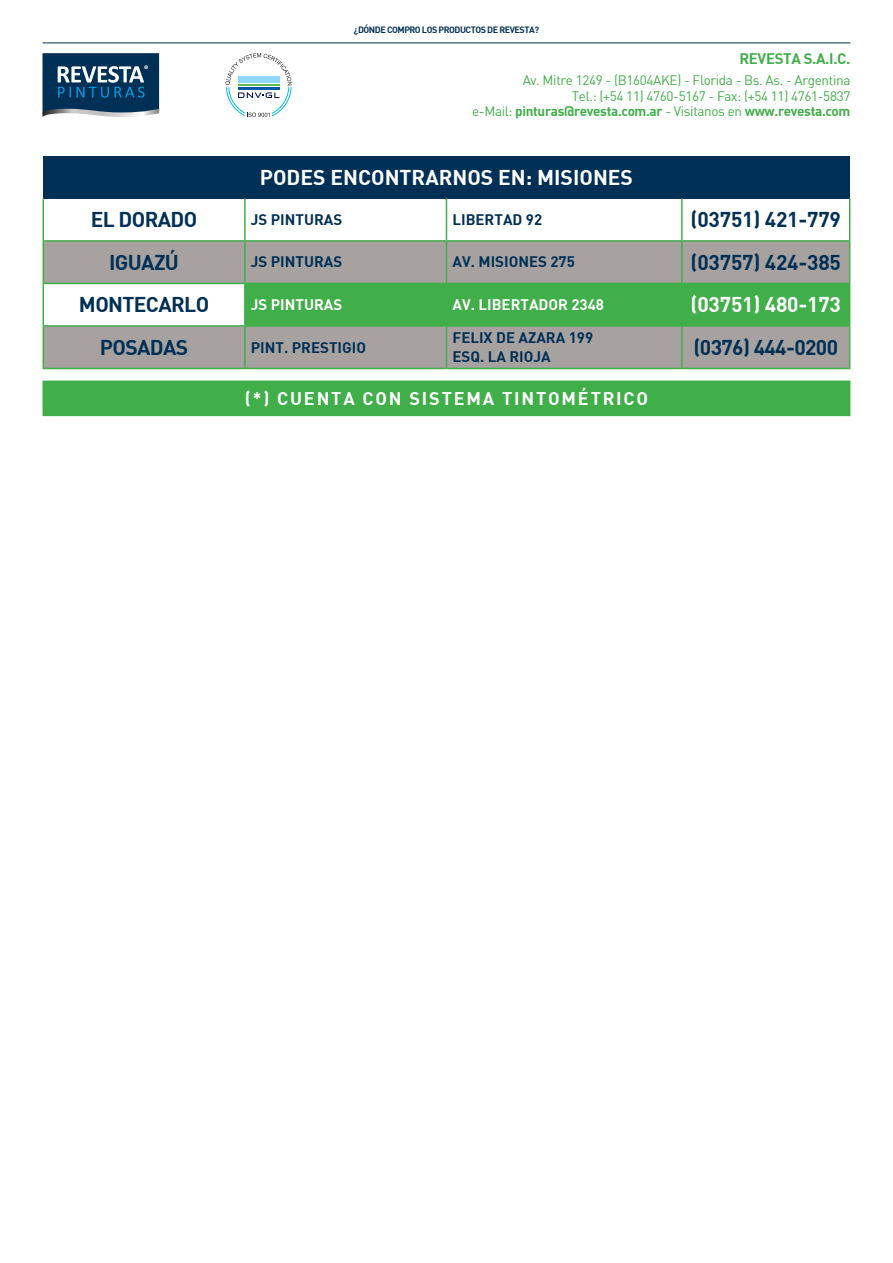
<style>
.page{position:relative;width:893px;height:1263px;background:#fff}
.page>*{position:absolute;margin:0;border:0;box-sizing:border-box;transform-origin:0 0}
.Estilo_de_párrafo_1{font:700 21px "DI Nbek";letter-spacing:-.03em;color:#003056}
.Estilo_de_párrafo_1-2{font:700 21px "DI Nbek";color:#fff}
.TELEFONO{font:700 21px "DI Nbek";letter-spacing:-.01em;color:#003056}
.TELEFONO-2{font:700 21px "DI Nbek";letter-spacing:-.01em;color:#fff}
.TELEFONO-3{font:700 21px "DI Nbek";letter-spacing:-.03em;color:#003056}
.TELEFONO-4{font:700 18px "DI Nbek";letter-spacing:.1em;color:#fff}
.PLANILLA_BASE{font:700 15px "DI Nbek";color:#003056}
.PLANILLA_BASE-2{font:700 15px "DI Nbek";color:#fff}
.t1{font:700 15px "DI Nbek";letter-spacing:-.025em;color:#40ae49}
.t2{font:13.5px/16.5px "DIN Bek";letter-spacing:-.025em;color:#40ae49;text-align:right}
.t3{font:700 13.5px "DI Nbek";letter-spacing:-.025em;color:#40ae49}
.t4{font:700 9px "DI Nbek";letter-spacing:-.05em;color:#003056}
.s1{font-family:"DIN Bek";font-weight:400}
</style>
<div class="page">
<svg style="left:226px;top:53px;width:66px;height:64px"></svg>
<svg style="left:43px;top:53px;width:116px;height:64px;background:#2d5776"></svg>
<hr style="left:43px;top:43px;width:807px;height:1px;background:#003056">
<div style="left:43px;top:156px;width:807px;height:42px;background:#003056"></div>
<svg style="left:44px;top:242px;width:805px;height:126px;background:#afaca9"></svg>
<div style="left:246px;top:284px;width:603px;height:41px;background:#40ae49"></div>
<hr style="left:43px;top:198px;width:1px;height:42px;background:#40ae49">
<hr style="left:244px;top:198px;width:2px;height:42px;background:#40ae49">
<hr style="left:446px;top:198px;width:1px;height:42px;background:#40ae49">
<hr style="left:681px;top:198px;width:2px;height:42px;background:#40ae49">
<hr style="left:849px;top:198px;width:1px;height:42px;background:#40ae49">
<hr style="left:43px;top:240px;width:202px;height:2px;background:#40ae49">
<hr style="left:43px;top:242px;width:1px;height:41px;background:#40ae49">
<hr style="left:245px;top:240px;width:201px;height:2px;background:#40ae49">
<hr style="left:244px;top:242px;width:2px;height:41px;background:#40ae49">
<hr style="left:446px;top:240px;width:236px;height:2px;background:#40ae49">
<hr style="left:446px;top:242px;width:1px;height:41px;background:#40ae49">
<hr style="left:682px;top:240px;width:168px;height:2px;background:#40ae49">
<hr style="left:681px;top:242px;width:2px;height:41px;background:#40ae49">
<hr style="left:849px;top:242px;width:1px;height:41px;background:#40ae49">
<hr style="left:43px;top:283px;width:202px;height:1px;background:#40ae49">
<hr style="left:43px;top:284px;width:1px;height:41px;background:#40ae49">
<hr style="left:245px;top:283px;width:201px;height:1px;background:#40ae49">
<hr style="left:244px;top:284px;width:2px;height:41px;background:#40ae49">
<hr style="left:446px;top:283px;width:236px;height:1px;background:#40ae49">
<hr style="left:446px;top:284px;width:1px;height:41px;background:#40ae49">
<hr style="left:682px;top:283px;width:168px;height:1px;background:#40ae49">
<hr style="left:681px;top:284px;width:2px;height:41px;background:#40ae49">
<hr style="left:849px;top:284px;width:1px;height:41px;background:#40ae49">
<hr style="left:43px;top:325px;width:202px;height:2px;background:#40ae49">
<hr style="left:43px;top:327px;width:1px;height:41px;background:#40ae49">
<hr style="left:245px;top:325px;width:201px;height:2px;background:#40ae49">
<hr style="left:244px;top:327px;width:2px;height:41px;background:#40ae49">
<hr style="left:446px;top:325px;width:236px;height:2px;background:#40ae49">
<hr style="left:446px;top:327px;width:1px;height:41px;background:#40ae49">
<hr style="left:682px;top:325px;width:168px;height:2px;background:#40ae49">
<hr style="left:681px;top:327px;width:2px;height:41px;background:#40ae49">
<hr style="left:849px;top:327px;width:1px;height:41px;background:#40ae49">
<hr style="left:43px;top:368px;width:202px;height:1px;background:#40ae49">
<hr style="left:245px;top:368px;width:201px;height:1px;background:#40ae49">
<hr style="left:446px;top:368px;width:236px;height:1px;background:#40ae49">
<hr style="left:682px;top:368px;width:168px;height:1px;background:#40ae49">
<div style="left:43px;top:381px;width:807px;height:34px;background:#40ae49"></div>
<hr style="left:43px;top:415px;width:807px;height:1px;background:#40ae49">
<p class="t4" style="left:354px;top:24px;width:187px">¿DÓNDE COMPRO LOS PRODUCTOS DE REVESTA?</p>
<p class="t1" style="left:739px;top:49px;width:112px">REVESTA S.A.I.C.</p>
<p class="t2" style="left:523px;top:71px;width:329px">Av. Mitre 1249 - (B1604AKE) - Florida - Bs. As. - Argentina<br>Tel.: (+54 11) 4760-5167 - Fax: (+54 11) 4761-5837</p>
<p class="t3" style="left:472px;top:103px;width:380px"><span class="s1">e-Mail:</span> pinturas@revesta.com.ar <span class="s1">- Visitanos en</span> www.revesta.com</p>
<p class="Estilo_de_párrafo_1-2" style="left:260px;top:163px;width:375px">PODES ENCONTRARNOS EN: MISIONES</p>
<p class="Estilo_de_párrafo_1" style="left:91px;top:206px;width:108px">EL DORADO</p>
<p class="PLANILLA_BASE" style="left:251px;top:210px;width:93px">JS PINTURAS</p>
<p class="PLANILLA_BASE" style="left:452px;top:210px;width:91px">LIBERTAD 92</p>
<p class="TELEFONO" style="left:691px;top:206px;width:152px">(03751) 421-779</p>
<p class="Estilo_de_párrafo_1" style="left:109px;top:248px;width:71px">IGUAZÚ</p>
<p class="PLANILLA_BASE" style="left:251px;top:252px;width:93px">JS PINTURAS</p>
<p class="PLANILLA_BASE" style="left:452px;top:252px;width:124px">AV. MISIONES 275</p>
<p class="TELEFONO" style="left:691px;top:248px;width:152px">(03757) 424-385</p>
<p class="Estilo_de_párrafo_1" style="left:79px;top:291px;width:132px">MONTECARLO</p>
<p class="PLANILLA_BASE-2" style="left:251px;top:295px;width:93px">JS PINTURAS</p>
<p class="PLANILLA_BASE-2" style="left:452px;top:295px;width:153px">AV. LIBERTADOR 2348</p>
<p class="TELEFONO-2" style="left:691px;top:291px;width:152px">(03751) 480-173</p>
<p class="Estilo_de_párrafo_1" style="left:100px;top:333px;width:90px">POSADAS</p>
<p class="PLANILLA_BASE" style="left:251px;top:337px;width:117px">PINT. PRESTIGIO</p>
<p class="PLANILLA_BASE" style="left:452px;top:328px;width:142px">FELIX DE AZARA 199</p>
<p class="PLANILLA_BASE" style="left:452px;top:347px;width:100px">ESQ. LA RIOJA</p>
<p class="TELEFONO-3" style="left:693px;top:333px;width:146px">(0376) 444-0200</p>
<p class="TELEFONO-4" style="left:245px;top:386px;width:405px">(*) CUENTA CON SISTEMA TINTOMÉTRICO</p>
</div>
